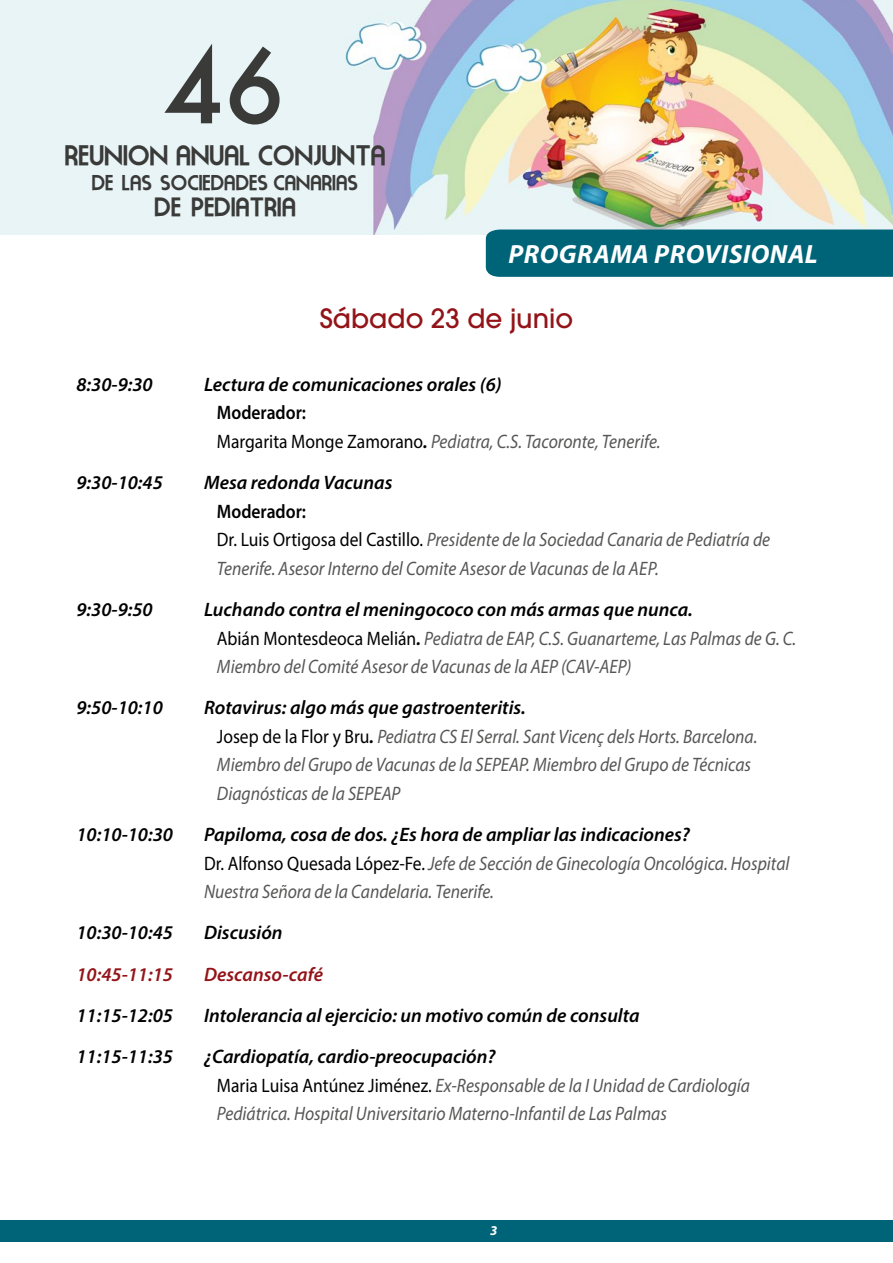
<style>
.page{position:relative;width:893px;height:1263px;background:#fff}
.page>*{position:absolute;margin:0;border:0;box-sizing:border-box;transform-origin:0 0}
.t1{font:500 98.4px "Futura";color:#3a3a39}
.t2{font:italic 700 26.4px "Myriad Pro";letter-spacing:.02em;color:#fff}
.t3{font:500 26.4px "Avant Garde";color:#931418}
.t4{font:24.9px "Moderna";color:#3a3a39}
.t5{font:23.25px "Moderna";color:#3a3a39}
.t6{font:italic 19.5px/28.5px "Myriad Pro";color:#565655;scale:.9 1}
.t7{font:italic 600 19.5px "Myriad Pro";color:#000}
.t8{font:italic 600 19.5px "Myriad Pro";color:#931418}
.t9{font:18.9px "Moderna";color:#3a3a39}
.t10{font:italic 700 13.5px "Myriad Pro";color:#fff}
.s1{font-weight:600;font-style:normal;color:#000}
.s2{font-style:normal;color:#000}
.s3{font-weight:600;color:#000}
</style>
<div class="page">
<img style="left:0;top:0;width:893px;height:234px">
<div style="left:0;top:1220px;width:893px;height:22px;background:#006478"></div>
<div style="left:486px;top:229px;width:407px;height:48px;background:#006478"></div>
<h1 class="t1" style="left:164px;top:19px;width:123px">46</h1>
<p class="t4" style="left:64px;top:139px;width:322px">REUNION ANUAL CONJUNTA</p>
<p class="t9" style="left:91px;top:171px;width:268px">DE LAS SOCIEDADES CANARIAS</p>
<p class="t5" style="left:153px;top:192px;width:143px">DE PEDIATRIA</p>
<h2 class="t2" style="left:508px;top:237px;width:311px">PROGRAMA PROVISIONAL</h2>
<h2 class="t3" style="left:320px;top:302px;width:255px">Sábado 23 de junio</h2>
<p class="t7" style="left:77px;top:372px;width:78px">8:30-9:30</p>
<p class="t7" style="left:204px;top:372px;width:299px">Lectura de comunicaciones orales (6)</p>
<p class="t6" style="left:217px;top:398px;width:494px"><span class="s1">Moderador:<br></span><span class="s2">Margarita Monge Zamorano</span><span class="s3">.</span> Pediatra, C.S. Tacoronte, Tenerife.</p>
<p class="t7" style="left:77px;top:470px;width:88px">9:30-10:45</p>
<p class="t7" style="left:204px;top:470px;width:190px">Mesa redonda Vacunas</p>
<p class="t6" style="left:217px;top:497px;width:616px"><span class="s1">Moderador:<br></span><span class="s2">Dr. Luis Ortigosa del Castillo.</span> Presidente de la Sociedad Canaria de Pediatría de<br>Tenerife. Asesor Interno del Comite Asesor de Vacunas de la AEP.</p>
<p class="t7" style="left:77px;top:597px;width:78px">9:30-9:50</p>
<p class="t6" style="left:217px;top:595px;width:645px;text-indent:-13px"><span class="s3">Luchando contra el meningococo con más armas que nunca.<br></span><span class="s2">Abián Montesdeoca Melián</span><span class="s3">.</span> Pediatra de EAP, C.S. Guanarteme, Las Palmas de G. C.<br>Miembro del Comité Asesor de Vacunas de la AEP (CAV-AEP)</p>
<p class="t7" style="left:77px;top:695px;width:88px">9:50-10:10</p>
<p class="t6" style="left:217px;top:693px;width:602px;text-indent:-13px"><span class="s3">Rotavirus: algo más que gastroenteritis.<br></span><span class="s2">Josep de la Flor y Bru</span><span class="s3">.</span> Pediatra CS El Serral. Sant Vicenç dels Horts. Barcelona.<br>Miembro del Grupo de Vacunas de la SEPEAP. Miembro del Grupo de Técnicas Diagnósticas de la SEPEAP</p>
<p class="t7" style="left:77px;top:822px;width:98px">10:10-10:30</p>
<p class="t6" style="left:204px;top:820px;width:652px"><span class="s3">Papiloma, cosa de dos. ¿Es hora de ampliar las indicaciones?<br></span><span class="s2">Dr. Alfonso Quesada López-Fe.</span> Jefe de Sección de Ginecología Oncológica. Hospital<br>Nuestra Señora de la Candelaria. Tenerife.</p>
<p class="t7" style="left:77px;top:920px;width:98px">10:30-10:45</p>
<p class="t7" style="left:204px;top:920px;width:80px">Discusión</p>
<p class="t8" style="left:77px;top:962px;width:98px">10:45-11:15</p>
<p class="t8" style="left:204px;top:962px;width:121px">Descanso-café</p>
<p class="t7" style="left:77px;top:1003px;width:98px">11:15-12:05</p>
<p class="t7" style="left:204px;top:1003px;width:437px">Intolerancia al ejercicio: un motivo común de consulta</p>
<p class="t7" style="left:77px;top:1044px;width:98px">11:15-11:35</p>
<p class="t6" style="left:217px;top:1042px;width:594px;text-indent:-13px"><span class="s3">¿Cardiopatía, cardio-preocupación?<br></span><span class="s2">Maria Luisa Antúnez Jiménez.</span> Ex-Responsable de la I Unidad de Cardiología<br>Pediátrica. Hospital Universitario Materno-Infantil de Las Palmas</p>
<p class="t10" style="left:490px;top:1221px;width:9px">3</p>
</div>
